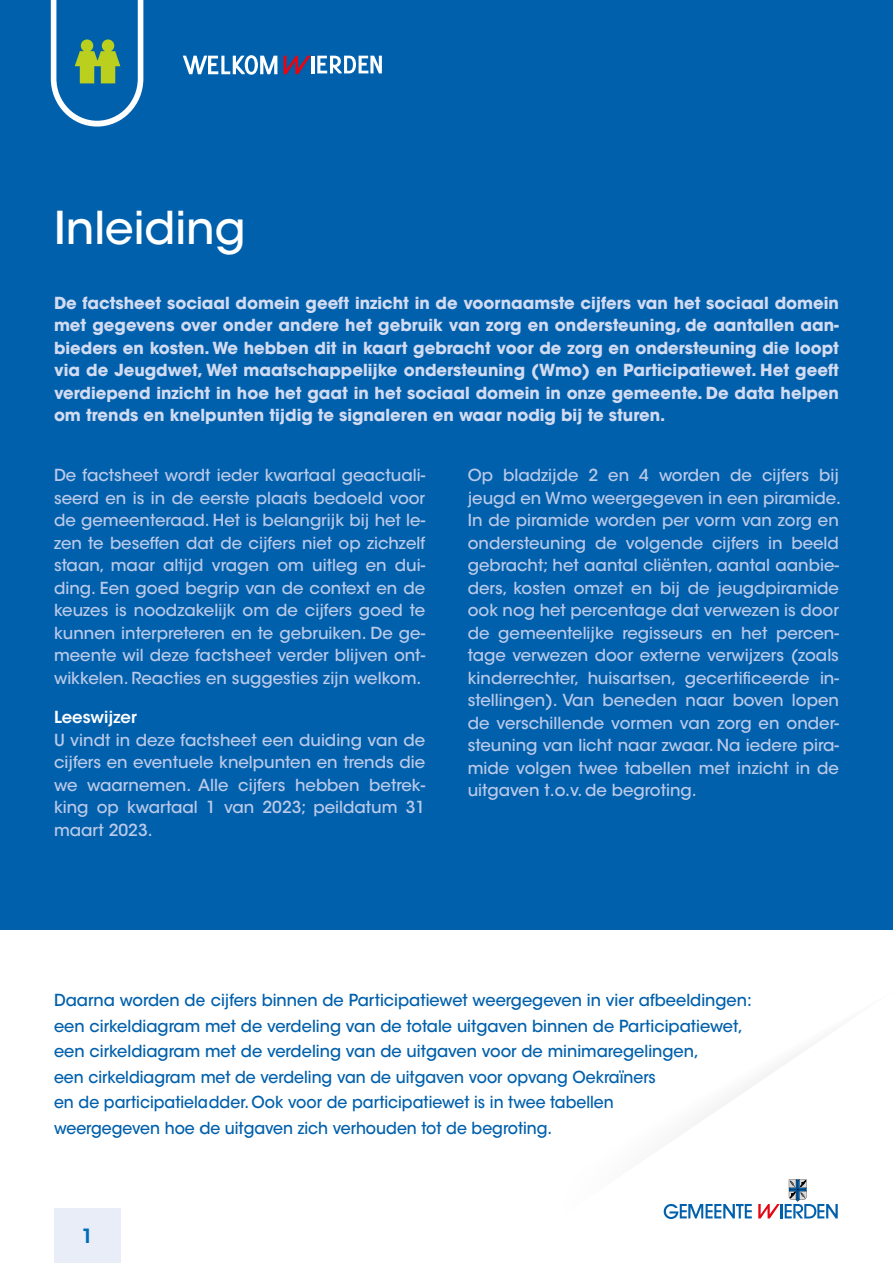
<style>
.page{position:relative;width:893px;height:1263px;background:#fff}
.page>*{position:absolute;margin:0;border:0;box-sizing:border-box;transform-origin:0 0}
.t1{font:500 45px "ITC Avant Garde Std";color:#fff}
.t2{font:600 19.5px "ITC Avant Garde Std";color:#006cb5}
.t3{font:500 16.5px/22.5px "ITC Avant Garde Std";color:#bccae9;text-align:justify}
.t4{font:700 16.5px/22.5px "ITC Avant Garde Std";color:#d3dbf1;text-align:justify}
.t5{font:500 16.5px/25.5px "ITC Avant Garde Std";color:#0060ac}
.t6{font:600 16.5px "ITC Avant Garde Std";color:#fff}
</style>
<div class="page">
<div style="left:54px;top:1209px;width:67px;height:54px;background:#e9edf8"></div>
<div style="left:0;top:0;width:893px;height:929px;background:#0060ac"></div>
<svg style="left:51px;top:0;width:92px;height:127px"></svg>
<svg style="left:183px;top:55px;width:94px;height:20px"></svg>
<hr style="left:311px;top:56px;width:3px;height:17px;background:#fff">
<svg style="left:317px;top:56px;width:65px;height:17px"></svg>
<svg style="left:284px;top:56px;width:27px;height:18px"></svg>
<svg style="left:664px;top:1204px;width:88px;height:15px"></svg>
<svg style="left:758px;top:1179px;width:80px;height:39px"></svg>
<h1 class="t1" style="left:54px;top:200px;width:193px">Inleiding</h1>
<p class="t4" style="left:54px;top:291px;width:786px">De factsheet sociaal domein geeft inzicht in de voornaamste cijfers van het sociaal domein met gegevens over onder andere het gebruik van zorg en ondersteuning, de aantallen aan&shy;bieders en kosten. We hebben dit in kaart gebracht voor de zorg en ondersteuning die loopt via de Jeugdwet, Wet maatschappelijke ondersteuning (Wmo) en Participatiewet. Het geeft verdiepend inzicht in hoe het gaat in het sociaal domein in onze gemeente. De data helpen om trends en knelpunten tijdig te signaleren en waar nodig bij te sturen.</p>
<p class="t3" style="left:54px;top:464px;width:373px">De factsheet wordt ieder kwartaal geactuali&shy;seerd en is in de eerste plaats bedoeld voor de gemeenteraad. Het is belangrijk bij het le&shy;zen te beseffen dat de cijfers niet op zichzelf staan, maar altijd vragen om uitleg en dui&shy;ding. Een goed begrip van de context en de keuzes is noodzakelijk om de cijfers goed te kunnen interpreteren en te gebruiken. De ge&shy;meente wil deze factsheet verder blijven ont&shy;wikkelen. Reacties en suggesties zijn welkom.</p>
<p class="t6" style="left:54px;top:707px;width:84px">Leeswijzer</p>
<p class="t3" style="left:54px;top:729px;width:373px">U vindt in deze factsheet een duiding van de cijfers en eventuele knelpunten en trends die we waarnemen. Alle cijfers hebben betrek&shy;king op kwartaal 1 van 2023; peildatum 31 maart 2023.</p>
<p class="t3" style="left:468px;top:464px;width:375px;text-align:left">Op bladzijde 2 en 4 worden de cijfers bij jeugd en Wmo weergegeven in een piramide.<br>In de piramide worden per vorm van zorg en ondersteuning de volgende cijfers in beeld gebracht; het aantal cliënten, aantal aanbie&shy;ders, kosten omzet en bij de jeugdpiramide ook nog het percentage dat verwezen is door de gemeentelijke regisseurs en het percen&shy;tage verwezen door externe verwijzers (zoals kinderrechter, huisartsen, gecertificeerde in&shy;stellingen). Van beneden naar boven lopen de verschillende vormen van zorg en onder&shy;steuning van licht naar zwaar. Na iedere pira&shy;mide volgen twee tabellen met inzicht in de uitgaven t.o.v. de begroting.</p>
<p class="t5" style="left:54px;top:987px;width:699px">Daarna worden de cijfers binnen de Participatiewet weergegeven in vier afbeeldingen: een cirkeldiagram met de verdeling van de totale uitgaven binnen de Participatiewet, een cirkeldiagram met de verdeling van de uitgaven voor de minimaregelingen,<br>een cirkeldiagram met de verdeling van de uitgaven voor opvang Oekraïners<br>en de participatieladder. Ook voor de participatiewet is in twee tabellen<br>weergegeven hoe de uitgaven zich verhouden tot de begroting.</p>
<p class="t2" style="left:82px;top:1224px;width:13px">1</p>
</div>
